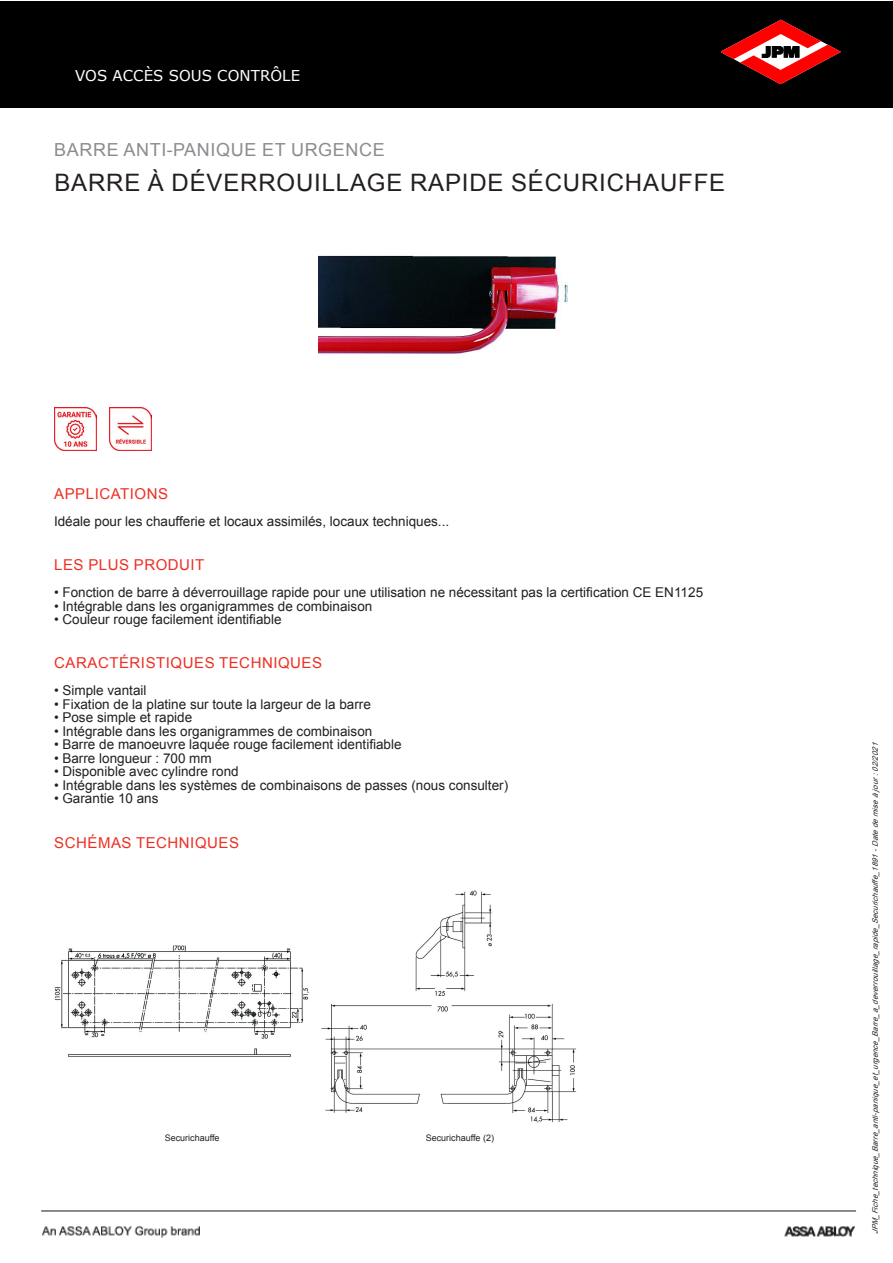
<style>
.page{position:relative;width:893px;height:1263px;background:#fff}
.page>*{position:absolute;margin:0;border:0;box-sizing:border-box;transform-origin:0 0}
.t1{font:24px "Arial";letter-spacing:.035em;color:#231f20}
.t2{font:18px "Arial";letter-spacing:.035em;color:#8a8c8f}
.t3{font:15px "Arial";letter-spacing:.035em;color:#ee2e22}
.t4{font:15px "Verdana";letter-spacing:.005em;color:#fff}
.t5{font:13.5px "Arial";color:#231f20}
.t6{font:9px "Arial";color:#231f20}
.t7{font:italic 7.5px "Arial";color:#231f20}
</style>
<div class="page">
<div style="left:0;top:1px;width:893px;height:106px;background:#000"></div>
<img style="left:41px;top:1210px;width:816px;height:28px">
<svg style="left:721px;top:20px;width:119px;height:64px"></svg>
<div style="left:368px;top:1224px;width:157px;height:29px;background:#fff"></div>
<img style="left:319px;top:255px;width:249px;height:100px">
<img style="left:54px;top:407px;width:43px;height:43px">
<img style="left:109px;top:407px;width:43px;height:43px">
<img style="left:54px;top:946px;width:255px;height:111px">
<img style="left:322px;top:890px;width:255px;height:233px">
<p class="t4" style="left:75px;top:66px;width:227px">VOS ACCÈS SOUS CONTRÔLE</p>
<h2 class="t2" style="left:54px;top:137px;width:332px">BARRE ANTI-PANIQUE ET URGENCE</h2>
<h1 class="t1" style="left:54px;top:166px;width:672px">BARRE À DÉVERROUILLAGE RAPIDE SÉCURICHAUFFE</h1>
<p class="t3" style="left:54px;top:483px;width:115px">APPLICATIONS</p>
<p class="t5" style="left:54px;top:512px;width:397px">Idéale pour les chaufferie et locaux assimilés, locaux techniques...</p>
<p class="t3" style="left:54px;top:554px;width:152px">LES PLUS PRODUIT</p>
<p class="t5" style="left:54px;top:583px;width:651px">• Fonction de barre à déverrouillage rapide pour une utilisation ne nécessitant pas la certification CE EN1125</p>
<p class="t5" style="left:54px;top:596px;width:320px">• Intégrable dans les organigrammes de combinaison</p>
<p class="t5" style="left:54px;top:610px;width:229px">• Couleur rouge facilement identifiable</p>
<p class="t3" style="left:54px;top:653px;width:269px">CARACTÉRISTIQUES TECHNIQUES</p>
<p class="t5" style="left:54px;top:681px;width:94px">• Simple vantail</p>
<p class="t5" style="left:54px;top:695px;width:318px">• Fixation de la platine sur toute la largeur de la barre</p>
<p class="t5" style="left:54px;top:708px;width:140px">• Pose simple et rapide</p>
<p class="t5" style="left:54px;top:722px;width:320px">• Intégrable dans les organigrammes de combinaison</p>
<p class="t5" style="left:54px;top:735px;width:349px">• Barre de manoeuvre laquée rouge facilement identifiable</p>
<p class="t5" style="left:54px;top:749px;width:159px">• Barre longueur : 700 mm</p>
<p class="t5" style="left:54px;top:762px;width:186px">• Disponible avec cylindre rond</p>
<p class="t5" style="left:54px;top:776px;width:456px">• Intégrable dans les systèmes de combinaisons de passes (nous consulter)</p>
<p class="t5" style="left:54px;top:789px;width:106px">• Garantie 10 ans</p>
<p class="t3" style="left:54px;top:832px;width:186px">SCHÉMAS TECHNIQUES</p>
<p class="t6" style="left:165px;top:1131px;width:56px">Securichauffe</p>
<p class="t6" style="left:426px;top:1131px;width:70px">Securichauffe (2)</p>
<p class="t7" style="left:870px;top:1234px;width:496px;rotate:-90deg">JPM_Fiche_technique_Barre_anti-panique_et_urgence_Barre_a_deverrouillage_rapide_Securichauffe_1891-Datedemiseàjour:02/2021</p>
</div>
